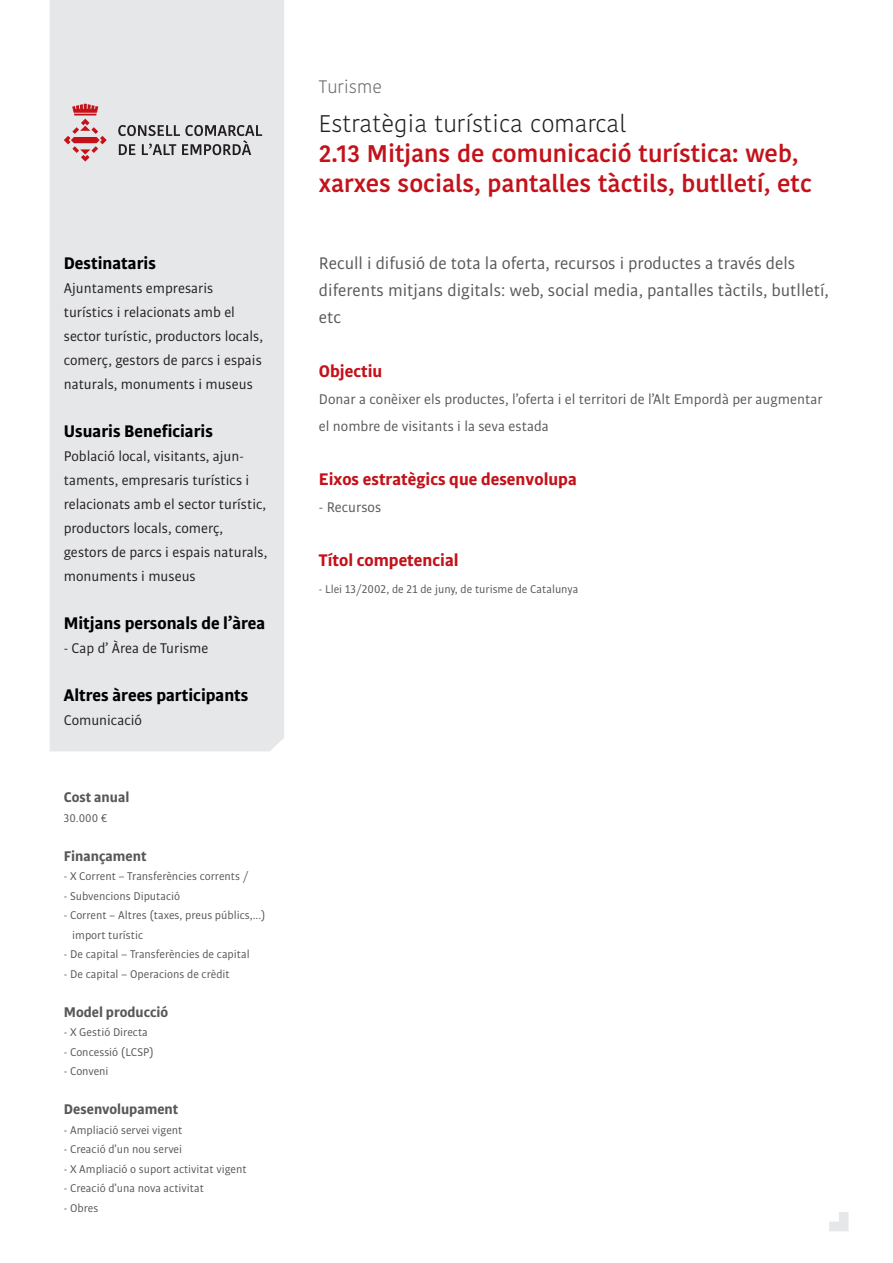
<style>
.page{position:relative;width:893px;height:1263px;background:#fff}
.page>*{position:absolute;margin:0;border:0;box-sizing:border-box;transform-origin:0 0}
.t1{font:600 24px/30px "Kohinoor Devanagari";color:#c4121a}
.t2{font:300 24px "Kohinoor Devanagari";color:#231f20}
.t3{font:18px/27px "Bulo";color:#57585a}
.t4{font:700 18px "Bulo";color:#000}
.t5{font:700 18px "Bulo";color:#c4121a}
.t6{font:300 18px "Kohinoor Devanagari";color:#6c6d70}
.t7{font:15px/24px "Bulo";color:#231f20}
.t8{font:15px/27px "Bulo";color:#57585a}
.t9{font:700 15px "Bulo";color:#57585a}
.t10{font:12px/19.5px "Bulo";color:#57585a}
</style>
<div class="page">
<div style="left:50px;top:0;width:234px;height:751px;background:#e6e7e9"></div>
<svg style="left:64px;top:104px;width:43px;height:58px;background:#ddb1b5"></svg>
<svg style="left:118px;top:125px;width:144px;height:30px;background:#aeaeb0"></svg>
<svg style="left:829px;top:1212px;width:19px;height:19px"></svg>
<h2 class="t4" style="left:64px;top:251px;width:94px">Destinataris</h2>
<p class="t7" style="left:64px;top:275px;width:201px">Ajuntaments empresaris turístics i relacionats amb el sector turístic, productors locals, comerç, gestors de parcs i espais naturals, monuments i museus</p>
<h2 class="t4" style="left:64px;top:419px;width:151px">Usuaris Beneficiaris</h2>
<p class="t7" style="left:64px;top:443px;width:205px">Població local, visitants, ajun&shy;taments, empresaris turístics i relacionats amb el sector turístic, productors locals, comerç, gestors de parcs i espais naturals, monuments i museus</p>
<h2 class="t4" style="left:64px;top:611px;width:203px">Mitjans personals de l’àrea</h2>
<p class="t7" style="left:64px;top:635px;width:146px">- Cap d’ Àrea de Turisme</p>
<h2 class="t4" style="left:64px;top:683px;width:186px">Altres àrees participants</h2>
<p class="t7" style="left:64px;top:707px;width:80px">Comunicació</p>
<p class="t9" style="left:64px;top:788px;width:67px">Cost anual</p>
<p class="t10" style="left:64px;top:808px;width:45px">30.000 €</p>
<p class="t9" style="left:64px;top:846px;width:84px">Finançament</p>
<p class="t10" style="left:64px;top:866px;width:186px">- X Corrent – Transferències corrents /</p>
<p class="t10" style="left:64px;top:886px;width:118px">- Subvencions Diputació</p>
<p class="t10" style="left:72px;top:905px;width:195px;text-indent:-9px">- Corrent – Altres (taxes, preus públics,...) import turístic</p>
<p class="t10" style="left:64px;top:944px;width:187px">- De capital – Transferències de capital</p>
<p class="t10" style="left:64px;top:964px;width:167px">- De capital – Operacions de crèdit</p>
<p class="t9" style="left:64px;top:1002px;width:106px">Model producció</p>
<p class="t10" style="left:64px;top:1022px;width:86px">- X Gestió Directa</p>
<p class="t10" style="left:64px;top:1042px;width:92px">- Concessió (LCSP)</p>
<p class="t10" style="left:64px;top:1061px;width:46px">- Conveni</p>
<p class="t9" style="left:64px;top:1100px;width:116px">Desenvolupament</p>
<p class="t10" style="left:64px;top:1120px;width:120px">- Ampliació servei vigent</p>
<p class="t10" style="left:64px;top:1139px;width:120px">- Creació d’un nou servei</p>
<p class="t10" style="left:64px;top:1159px;width:184px">- X Ampliació o suport activitat vigent</p>
<p class="t10" style="left:64px;top:1178px;width:142px">- Creació d’una nova activitat</p>
<p class="t10" style="left:64px;top:1198px;width:36px">- Obres</p>
<h2 class="t6" style="left:319px;top:76px;width:65px">Turisme</h2>
<h1 class="t2" style="left:319px;top:109px;width:309px">Estratègia turística comarcal</h1>
<h1 class="t1" style="left:319px;top:138px;width:494px">2.13 Mitjans de comunicació turística: web, xarxes socials, pantalles tàctils, butlletí, etc</h1>
<h2 class="t3" style="left:319px;top:249px;width:511px">Recull i difusió de tota la oferta, recursos i productes a través dels diferents mitjans digitals: web, social media, pantalles tàctils, butlletí, etc</h2>
<h2 class="t5" style="left:319px;top:359px;width:65px">Objectiu</h2>
<p class="t8" style="left:319px;top:385px;width:505px">Donar a conèixer els productes, l’oferta i el territori de l’Alt Empordà per augmentar el nombre de visitants i la seva estada</p>
<h2 class="t5" style="left:319px;top:467px;width:259px">Eixos estratègics que desenvolupa</h2>
<p class="t8" style="left:319px;top:493px;width:64px">- Recursos</p>
<h2 class="t5" style="left:319px;top:548px;width:141px">Títol competencial</h2>
<p class="t10" style="left:319px;top:579px;width:261px">- Llei 13/2002, de 21 de juny, de turisme de Catalunya</p>
</div>
